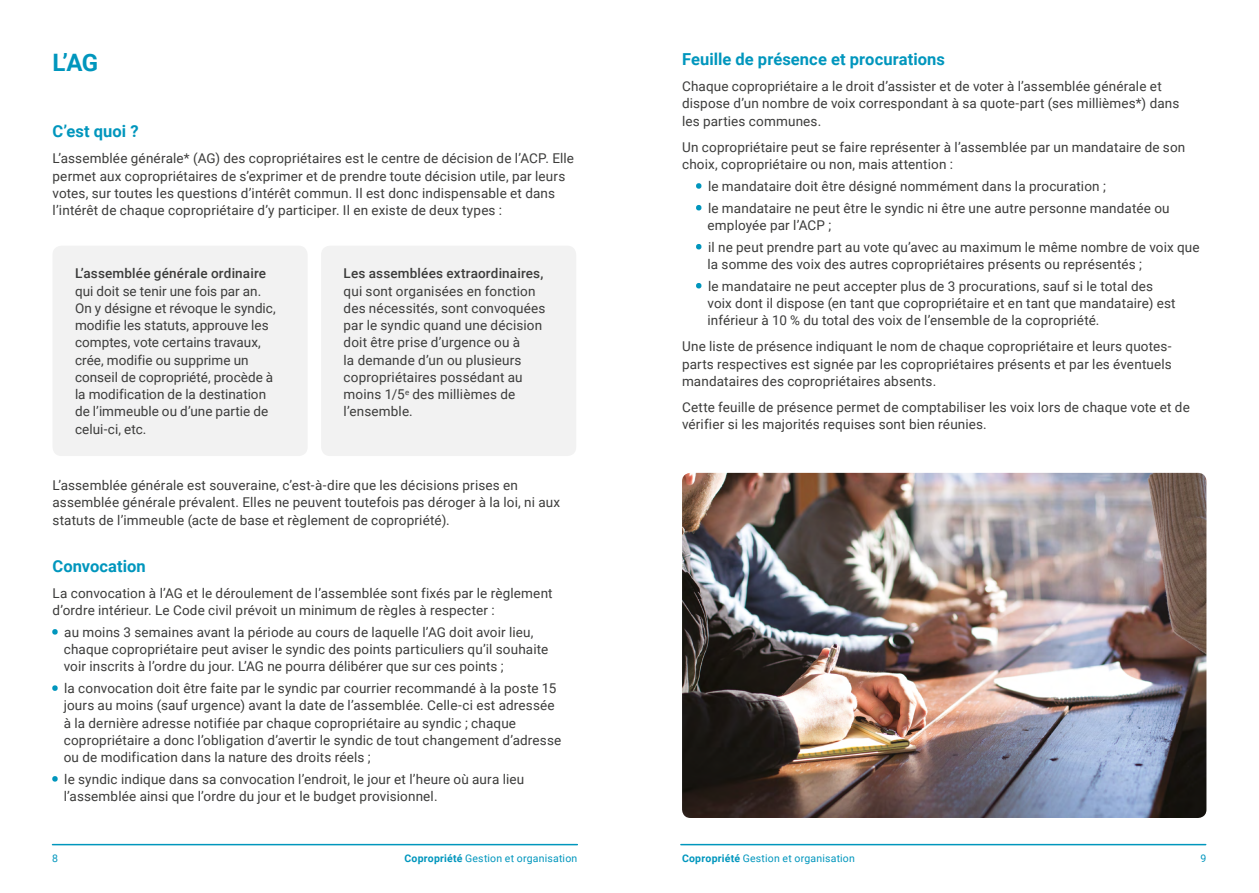
<style>
.page{position:relative;width:1259px;height:893px;background:#fff}
.page>*{position:absolute;margin:0;border:0;box-sizing:border-box;transform-origin:0 0}
.t1{font:700 24px "Roboto";color:#0096bd}
.t2{font:700 16.5px "Roboto";letter-spacing:.005em;color:#0096bd}
.t3{font:13.5px/17.2px "Roboto";letter-spacing:.01em;color:#3c3c3b}
.t4{font:500 13.5px "Roboto";letter-spacing:.01em;color:#3c3c3b}
.t5{font:10.5px "Roboto";letter-spacing:.02em;color:#0096bd}
.s1{font-weight:700;color:#0096bd}
.s2{font-weight:700}
</style>
<div class="page">
<hr style="left:52px;top:844px;width:525px;height:1px;background:#0096bd">
<hr style="left:681px;top:844px;width:524px;height:1px;background:#0096bd">
<div style="left:52px;top:246px;width:256px;height:210px;background:#f2f2f2;border-radius:9px"></div>
<div style="left:321px;top:246px;width:255px;height:210px;background:#f2f2f2;border-radius:9px"></div>
<svg style="left:52px;top:629px;width:6px;height:6px"></svg>
<svg style="left:52px;top:685px;width:6px;height:6px"></svg>
<svg style="left:52px;top:776px;width:6px;height:6px"></svg>
<svg style="left:696px;top:183px;width:6px;height:6px"></svg>
<svg style="left:696px;top:205px;width:6px;height:6px"></svg>
<svg style="left:696px;top:244px;width:6px;height:6px"></svg>
<svg style="left:696px;top:283px;width:6px;height:6px"></svg>
<img style="left:682px;top:473px;width:524px;height:345px">
<h1 class="t1" style="left:53px;top:45px;width:47px">L’AG</h1>
<p class="t2" style="left:53px;top:120px;width:88px">C’est quoi ?</p>
<p class="t3" style="left:53px;top:149px;width:523px">L’assemblée générale* (AG) des copropriétaires est le centre de décision de l’ACP. Elle permet aux copropriétaires de s’exprimer et de prendre toute décision utile, par leurs votes, sur toutes les questions d’intérêt commun. Il est donc indispensable et dans l’intérêt de chaque copropriétaire d’y participer. Il en existe de deux types :</p>
<p class="t4" style="left:75px;top:264px;width:193px">L’assemblée générale ordinaire</p>
<p class="t3" style="left:75px;top:282px;width:202px">qui doit se tenir une fois par an.<br>On y désigne et révoque le syndic, modifie les statuts, approuve les comptes, vote certains travaux, crée, modifie ou supprime un conseil de copropriété, procède à la modification de la destination de l’immeuble ou d’une partie de celui-ci, etc.</p>
<p class="t4" style="left:344px;top:264px;width:201px">Les assemblées extraordinaires,</p>
<p class="t3" style="left:343px;top:282px;width:203px">qui sont organisées en fonction des nécessités, sont convoquées par le syndic quand une décision doit être prise d’urgence ou à<br>la demande d’un ou plusieurs copropriétaires possédant au moins 1/5<sup>e</sup> des millièmes de l’ensemble.</p>
<p class="t3" style="left:52px;top:476px;width:509px">L’assemblée générale est souveraine, c’est-à-dire que les décisions prises en assemblée générale prévalent. Elles ne peuvent toutefois pas déroger à la loi, ni aux statuts de l’immeuble (acte de base et règlement de copropriété).</p>
<p class="t2" style="left:52px;top:554px;width:95px">Convocation</p>
<p class="t3" style="left:52px;top:584px;width:502px">La convocation à l’AG et le déroulement de l’assemblée sont fixés par le règlement d’ordre intérieur. Le Code civil prévoit un minimum de règles à respecter :</p>
<p class="t3" style="left:64px;top:623px;width:486px;text-indent:-11px"><span class="s1">•</span> au moins 3 semaines avant la période au cours de laquelle l’AG doit avoir lieu, chaque copropriétaire peut aviser le syndic des points particuliers qu’il souhaite voir inscrits à l’ordre du jour. L’AG ne pourra délibérer que sur ces points ;</p>
<p class="t3" style="left:64px;top:679px;width:499px;text-indent:-11px"><span class="s1">•</span> la convocation doit être faite par le syndic par courrier recommandé à la poste 15 jours au moins (sauf urgence) avant la date de l’assemblée. Celle-ci est adressée à la dernière adresse notifiée par chaque copropriétaire au syndic ; chaque copropriétaire a donc l’obligation d’avertir le syndic de tout changement d’adresse ou de modification dans la nature des droits réels ;</p>
<p class="t3" style="left:64px;top:770px;width:462px;text-indent:-11px"><span class="s1">•</span> le syndic indique dans sa convocation l’endroit, le jour et l’heure où aura lieu l’assemblée ainsi que l’ordre du jour et le budget provisionnel.</p>
<p class="t2" style="left:682px;top:47px;width:264px">Feuille de présence et procurations</p>
<p class="t3" style="left:682px;top:77px;width:499px">Chaque copropriétaire a le droit d’assister et de voter à l’assemblée générale et dispose d’un nombre de voix correspondant à sa quote-part (ses millièmes*) dans les parties communes.</p>
<p class="t3" style="left:682px;top:138px;width:505px">Un copropriétaire peut se faire représenter à l’assemblée par un mandataire de son choix, copropriétaire ou non, mais attention :</p>
<p class="t3" style="left:696px;top:177px;width:411px"><span class="s1">•</span> le mandataire doit être désigné nommément dans la procuration ;</p>
<p class="t3" style="left:707px;top:199px;width:463px;text-indent:-11px"><span class="s1">•</span> le mandataire ne peut être le syndic ni être une autre personne mandatée ou employée par l’ACP ;</p>
<p class="t3" style="left:707px;top:238px;width:494px;text-indent:-11px"><span class="s1">•</span> il ne peut prendre part au vote qu’avec au maximum le même nombre de voix que la somme des voix des autres copropriétaires présents ou représentés ;</p>
<p class="t3" style="left:707px;top:277px;width:469px;text-indent:-11px"><span class="s1">•</span> le mandataire ne peut accepter plus de 3 procurations, sauf si le total des voix dont il dispose (en tant que copropriétaire et en tant que mandataire) est inférieur à 10 % du total des voix de l’ensemble de la copropriété.</p>
<p class="t3" style="left:682px;top:337px;width:491px;text-align:justify">Une liste de présence indiquant le nom de chaque copropriétaire et leurs quotes&shy;parts respectives est signée par les copropriétaires présents et par les éventuels mandataires des copropriétaires absents.</p>
<p class="t3" style="left:682px;top:398px;width:509px">Cette feuille de présence permet de comptabiliser les voix lors de chaque vote et de vérifier si les majorités requises sont bien réunies.</p>
<p class="t5" style="left:52px;top:851px;width:7px">8</p>
<p class="t5" style="left:404px;top:851px;width:174px"><span class="s2">Copropriété</span> Gestion et organisation</p>
<p class="t5" style="left:682px;top:851px;width:174px"><span class="s2">Copropriété</span> Gestion et organisation</p>
<p class="t5" style="left:1200px;top:850px;width:7px">9</p>
</div>
